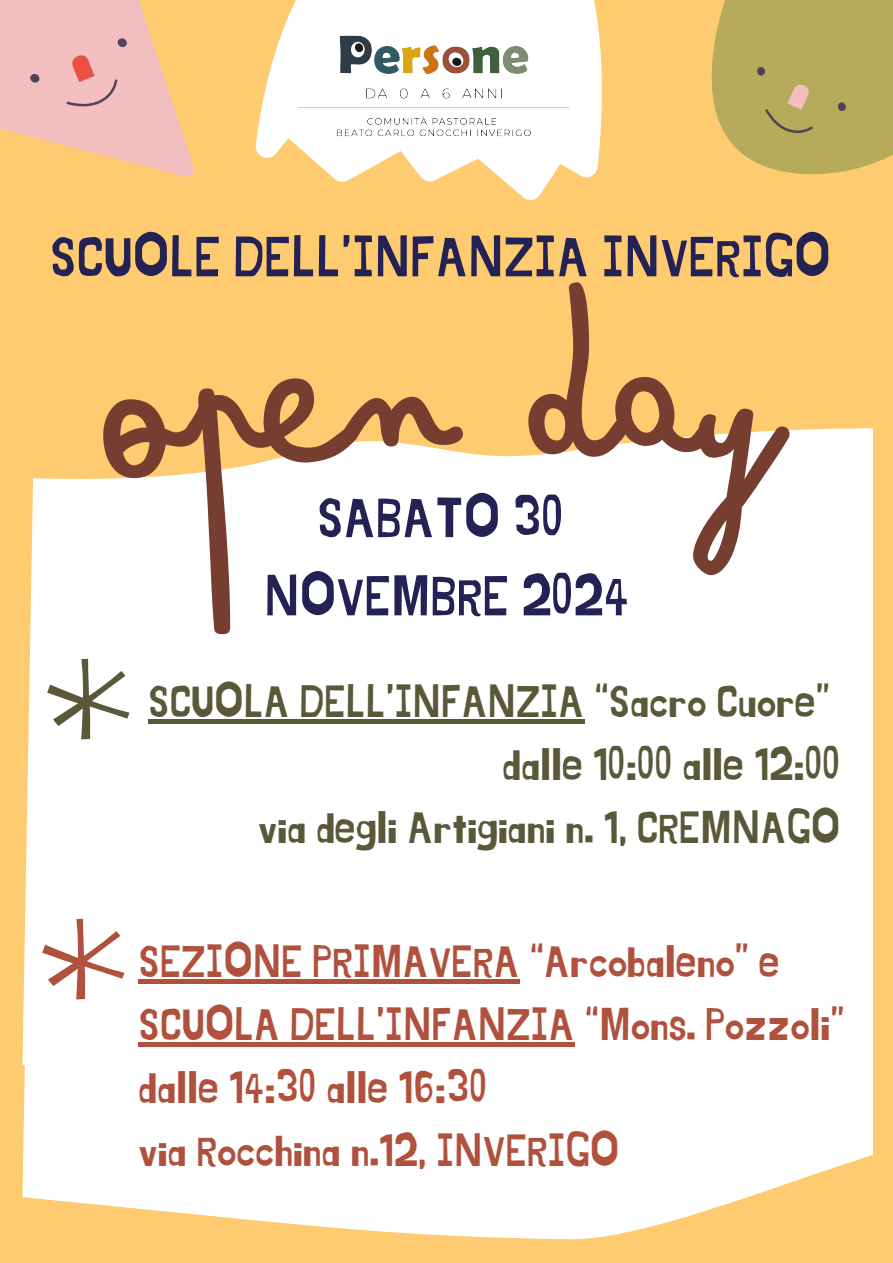
<style>
.page{position:relative;width:893px;height:1263px;background:#fecb70}
.page>*{position:absolute;margin:0;border:0;box-sizing:border-box;transform-origin:0 0}
.t1{font:194.02px "Bimbo sharpie";color:#763d31}
.t2{font:56.32px "Jingleberry";color:#242254}
.t3{font:56.1px/78.2px "Jingleberry";color:#242254;text-align:center}
.t4{font:45.08px "Jingleberry";color:#af513d}
.t5{font:45.08px "Jingleberry";color:#595838}
</style>
<div class="page">
<svg style="left:31px;top:428px;width:842px;height:131px;fill:#fff"></svg>
<div style="left:22px;top:559px;width:851px;height:681px;background:#fff"></div>
<svg style="left:255px;top:0;width:347px;height:200px;fill:#fff"></svg>
<img style="left:294px;top:25px;width:278px;height:122px">
<svg style="left:35px;top:909px;width:98px;height:98px;background:#f2e3e0"></svg>
<svg style="left:711px;top:0;width:182px;height:175px;background:#beae5c"></svg>
<svg style="left:739px;top:66px;width:108px;height:83px;background:#b5a85d"></svg>
<svg style="left:0;top:0;width:195px;height:177px;fill:#f2bec0"></svg>
<svg style="left:29px;top:37px;width:115px;height:87px;background:#edb6b8"></svg>
<svg style="left:40px;top:649px;width:98px;height:98px;background:#e4e4df"></svg>
<hr style="left:148px;top:720px;width:436px;height:4px;background:#595838">
<div style="left:139px;top:979px;width:381px;height:5px;background:#af513d"></div>
<div style="left:139px;top:1042px;width:436px;height:5px;background:#af513d"></div>
<p class="t2" style="left:50px;top:231px;width:782px">SCUOLE DELL’INFANZIA INVERIGO</p>
<h2 class="t1" style="left:111px;top:276px;width:673px">OPEN DAY</h2>
<p class="t3" style="left:264px;top:481px;width:366px">SABATO 30<br>NOVEMBRE 2024</p>
<p class="t5" style="left:148px;top:681px;width:683px">SCUOLA DELL’INFANZIA “Sacro Cuore”</p>
<p class="t5" style="left:502px;top:744px;width:339px">dalle 10:00 alle 12:00</p>
<p class="t5" style="left:258px;top:807px;width:583px">via degli Artigiani n. 1, CREMNAGO</p>
<h2 class="t4" style="left:139px;top:941px;width:643px">SEZIONE PRIMAVERA “Arcobaleno” e</h2>
<p class="t4" style="left:139px;top:1004px;width:708px">SCUOLA DELL’INFANZIA “Mons. Pozzoli”</p>
<p class="t4" style="left:139px;top:1067px;width:350px">dalle 14:30 alle 16:30</p>
<p class="t4" style="left:139px;top:1130px;width:482px">via Rocchina n.12, INVERIGO</p>
</div>
